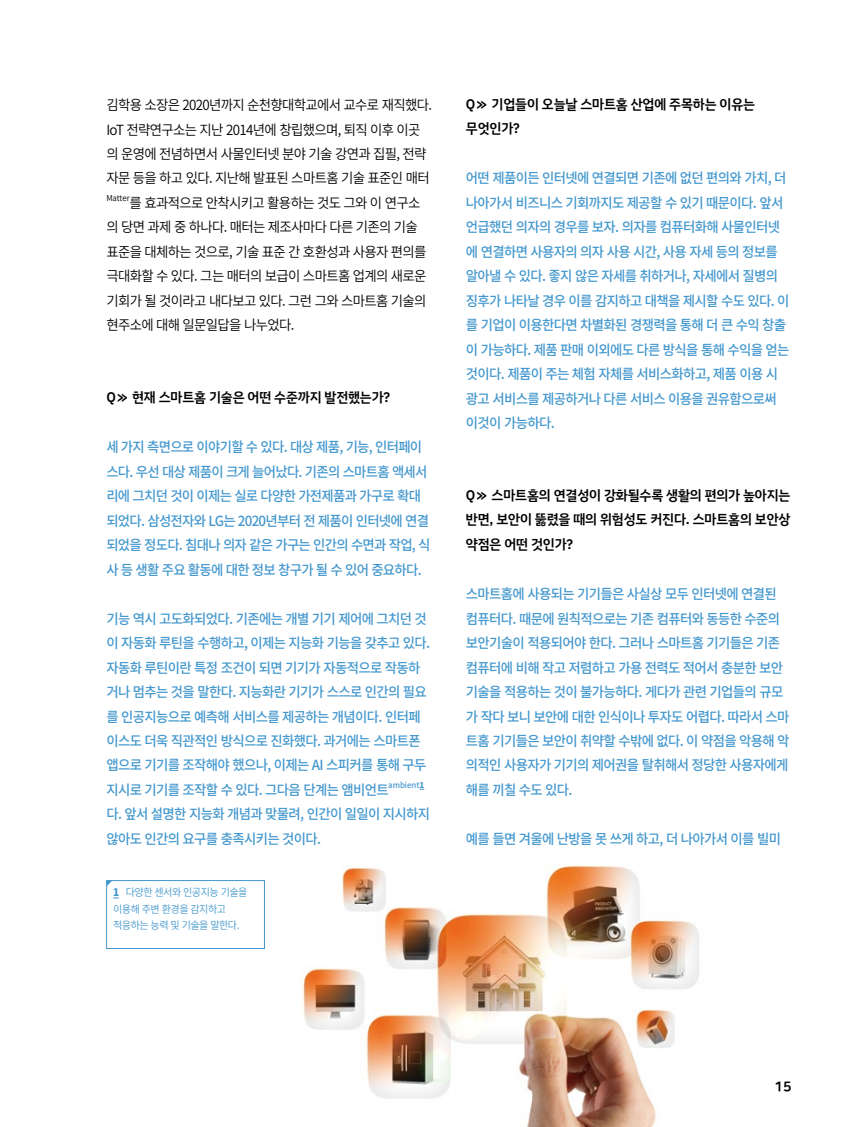
<style>
.page{position:relative;width:851px;height:1127px;background:#fff}
.page>*{position:absolute;margin:0;border:0;box-sizing:border-box;transform-origin:0 0}
.t1{font:500 13.95px/24.5px "Noto Sans CJ Kkr";letter-spacing:-.05em;color:#4498ce;scale:.96 1}
.t2{font:600 13.95px/24.5px "Noto Sans CJ Kkr";letter-spacing:-.05em;color:#000;scale:.96 1}
.t3{font:600 13.95px/24.5px "IBM Plex Sans KR";letter-spacing:-.01em;color:#000;scale:.96 1}
.t4{font:13.5px "Nanum Square EB";color:#000}
.t5{font:600 10.5px/16.5px "Noto Sans CJ Kkr";letter-spacing:-.05em;color:#4498ce;scale:.96 1}
.t6{font:500 8.1px "Noto Sans CJ Kkr";color:#4498ce;scale:.96 1}
.t7{font:600 8.1px "Noto Sans CJ Kkr";letter-spacing:-.015em;color:#000;scale:.96 1}
.s1{font-weight:900}
</style>
<div class="page">
<img style="left:302px;top:788px;width:397px;height:339px">
<svg style="left:106px;top:880px;width:159px;height:69px"></svg>
<p class="t2" style="left:106px;top:93px;width:340px">김학용 소장은 2020년까지 순천향대학교에서 교수로 재직했다.<br>IoT 전략연구소는 지난 2014년에 창립했으며, 퇴직 이후 이곳 의 운영에 전념하면서 사물인터넷 분야 기술 강연과 집필, 전략 자문 등을 하고 있다. 지난해 발표된 스마트홈 기술 표준인 매터</p>
<p class="t7" style="left:106px;top:193px;width:26px">Matter</p>
<p class="t2" style="left:106px;top:191px;width:335px;text-indent:23px">를 효과적으로 안착시키고 활용하는 것도 그와 이 연구소 의 당면 과제 중 하나다. 매터는 제조사마다 다른 기존의 기술 표준을 대체하는 것으로, 기술 표준 간 호환성과 사용자 편의를 극대화할 수 있다. 그는 매터의 보급이 스마트홈 업계의 새로운 기회가 될 것이라고 내다보고 있다. 그런 그와 스마트홈 기술의 현주소에 대해 일문일답을 나누었다.</p>
<p class="t3" style="left:106px;top:385px;width:297px">Q≫ 현재 스마트홈 기술은 어떤 수준까지 발전했는가?</p>
<p class="t1" style="left:106px;top:435px;width:339px">세 가지 측면으로 이야기할 수 있다. 대상 제품, 기능, 인터페이 스다. 우선 대상 제품이 크게 늘어났다. 기존의 스마트홈 액세서 리에 그치던 것이 이제는 실로 다양한 가전제품과 가구로 확대 되었다. 삼성전자와 LG는 2020년부터 전 제품이 인터넷에 연결 되었을 정도다. 침대나 의자 같은 가구는 인간의 수면과 작업, 식 사 등 생활 주요 활동에 대한 정보 창구가 될 수 있어 중요하다.</p>
<p class="t1" style="left:106px;top:607px;width:339px">기능 역시 고도화되었다. 기존에는 개별 기기 제어에 그치던 것 이 자동화 루틴을 수행하고, 이제는 지능화 기능을 갖추고 있다. 자동화 루틴이란 특정 조건이 되면 기기가 자동적으로 작동하 거나 멈추는 것을 말한다. 지능화란 기기가 스스로 인간의 필요 를 인공지능으로 예측해 서비스를 제공하는 개념이다. 인터페 이스도 더욱 직관적인 방식으로 진화했다. 과거에는 스마트폰 앱으로 기기를 조작해야 했으나, 이제는 AI 스피커를 통해 구두 지시로 기기를 조작할 수 있다. 그다음 단계는 앰비언트</p>
<p class="t6" style="left:388px;top:780px;width:39px">ambient<span class="s1">1</span></p>
<p class="t1" style="left:106px;top:802px;width:339px">다. 앞서 설명한 지능화 개념과 맞물려, 인간이 일일이 지시하지 않아도 인간의 요구를 충족시키는 것이다.</p>
<p class="t5" style="left:113px;top:884px;width:141px"><span class="s1">1</span> 다양한 센서와 인공지능 기술을 이용해 주변 환경을 감지하고 적응하는 능력 및 기술을 말한다.</p>
<p class="t3" style="left:466px;top:92px;width:303px">Q≫ 기업들이 오늘날 스마트홈 산업에 주목하는 이유는 무엇인가?</p>
<p class="t1" style="left:466px;top:166px;width:338px">어떤 제품이든 인터넷에 연결되면 기존에 없던 편의와 가치, 더 나아가서 비즈니스 기회까지도 제공할 수 있기 때문이다. 앞서 언급했던 의자의 경우를 보자. 의자를 컴퓨터화해 사물인터넷 에 연결하면 사용자의 의자 사용 시간, 사용 자세 등의 정보를 알아낼 수 있다. 좋지 않은 자세를 취하거나, 자세에서 질병의 징후가 나타날 경우 이를 감지하고 대책을 제시할 수도 있다. 이 를 기업이 이용한다면 차별화된 경쟁력을 통해 더 큰 수익 창출 이 가능하다. 제품 판매 이외에도 다른 방식을 통해 수익을 얻는 것이다. 제품이 주는 체험 자체를 서비스화하고, 제품 이용 시 광고 서비스를 제공하거나 다른 서비스 이용을 권유함으로써 이것이 가능하다.</p>
<p class="t3" style="left:466px;top:483px;width:339px;text-align:justify">Q≫ 스마트홈의 연결성이 강화될수록 생활의 편의가 높아지는 반면, 보안이 뚫렸을 때의 위험성도 커진다. 스마트홈의 보안상 약점은 어떤 것인가?</p>
<p class="t1" style="left:466px;top:582px;width:338px">스마트홈에 사용되는 기기들은 사실상 모두 인터넷에 연결된 컴퓨터다. 때문에 원칙적으로는 기존 컴퓨터와 동등한 수준의 보안기술이 적용되어야 한다. 그러나 스마트홈 기기들은 기존 컴퓨터에 비해 작고 저렴하고 가용 전력도 적어서 충분한 보안 기술을 적용하는 것이 불가능하다. 게다가 관련 기업들의 규모 가 작다 보니 보안에 대한 인식이나 투자도 어렵다. 따라서 스마 트홈 기기들은 보안이 취약할 수밖에 없다. 이 약점을 악용해 악 의적인 사용자가 기기의 제어권을 탈취해서 정당한 사용자에게 해를 끼칠 수도 있다.</p>
<p class="t1" style="left:466px;top:827px;width:330px">예를 들면 겨울에 난방을 못 쓰게 하고, 더 나아가서 이를 빌미</p>
<p class="t4" style="left:773px;top:1079px;width:19px">15</p>
</div>
